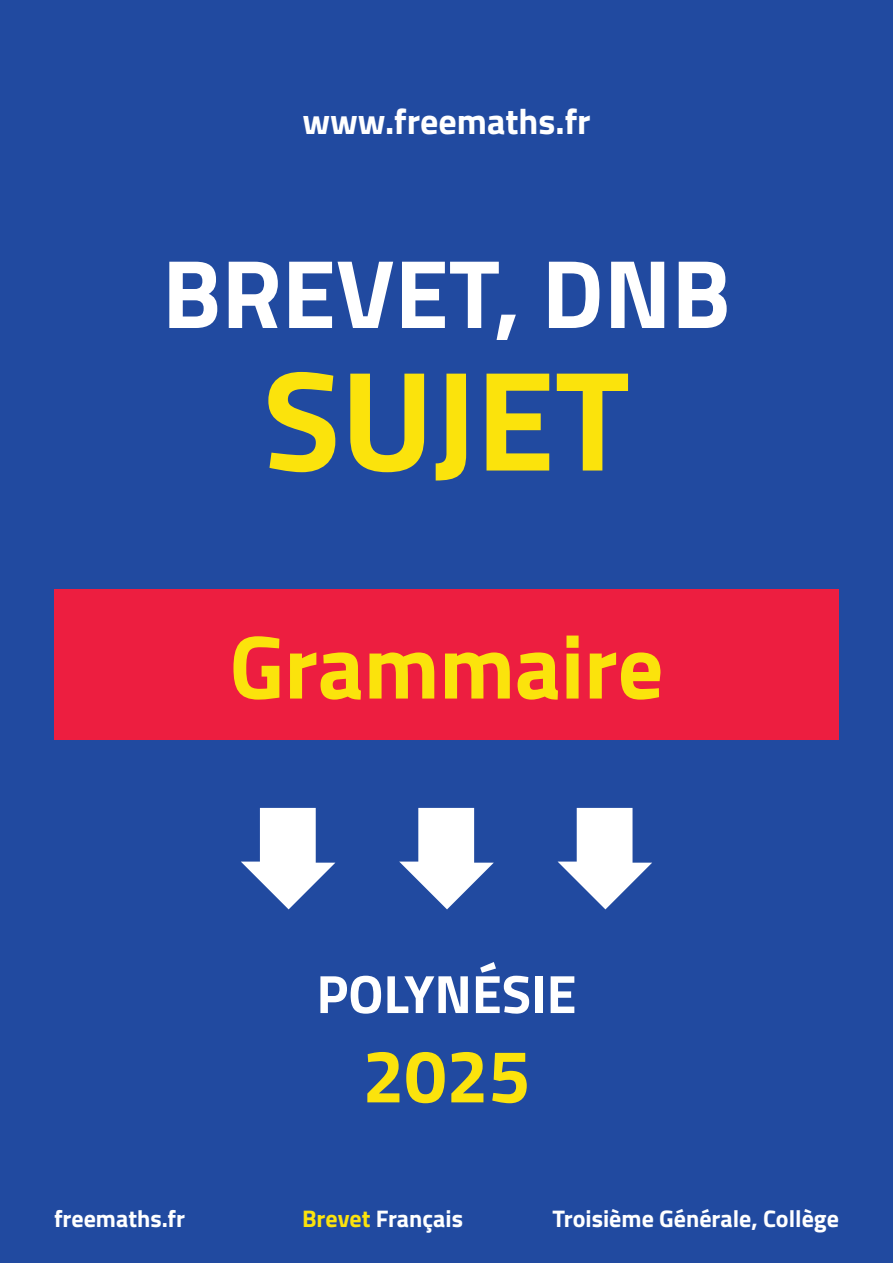
<style>
.page{position:relative;width:893px;height:1263px;background:#214aa0}
.page>*{position:absolute;margin:0;border:0;box-sizing:border-box;transform-origin:0 0}
.t1{font:700 142.5px "Titillium";color:#fbe30c}
.t2{font:700 97.5px "Titillium";color:#fff}
.t3{font:700 90px "Titillium";color:#fbe30c}
.t4{font:700 75px "Titillium";color:#fbe30c}
.t5{font:700 54px "Titillium";color:#fff}
.t6{font:700 36px "Titillium";color:#fff}
.t7{font:700 24px "Titillium";color:#fff}
.s1{color:#fbe30c}
</style>
<div class="page">
<svg style="left:241px;top:808px;width:94px;height:101px"></svg>
<svg style="left:399px;top:808px;width:95px;height:101px"></svg>
<svg style="left:558px;top:808px;width:94px;height:101px"></svg>
<div style="left:54px;top:589px;width:785px;height:151px;background:#ed1e40"></div>
<h3 class="t6" style="left:302px;top:94px;width:290px">www.freemaths.fr</h3>
<h2 class="t2" style="left:162px;top:219px;width:570px">BREVET, DNB</h2>
<h1 class="t1" style="left:263px;top:312px;width:368px">SUJET</h1>
<h3 class="t3" style="left:229px;top:598px;width:436px">Grammaire</h3>
<p class="t5" style="left:316px;top:953px;width:262px">POLYNÉSIE</p>
<h3 class="t4" style="left:362px;top:1019px;width:169px">2025</h3>
<p class="t7" style="left:54px;top:1200px;width:133px">freemaths.fr</p>
<p class="t7" style="left:302px;top:1200px;width:162px"><span class="s1">Brevet</span> Français</p>
<p class="t7" style="left:552px;top:1200px;width:288px">Troisième Générale, Collège</p>
</div>
